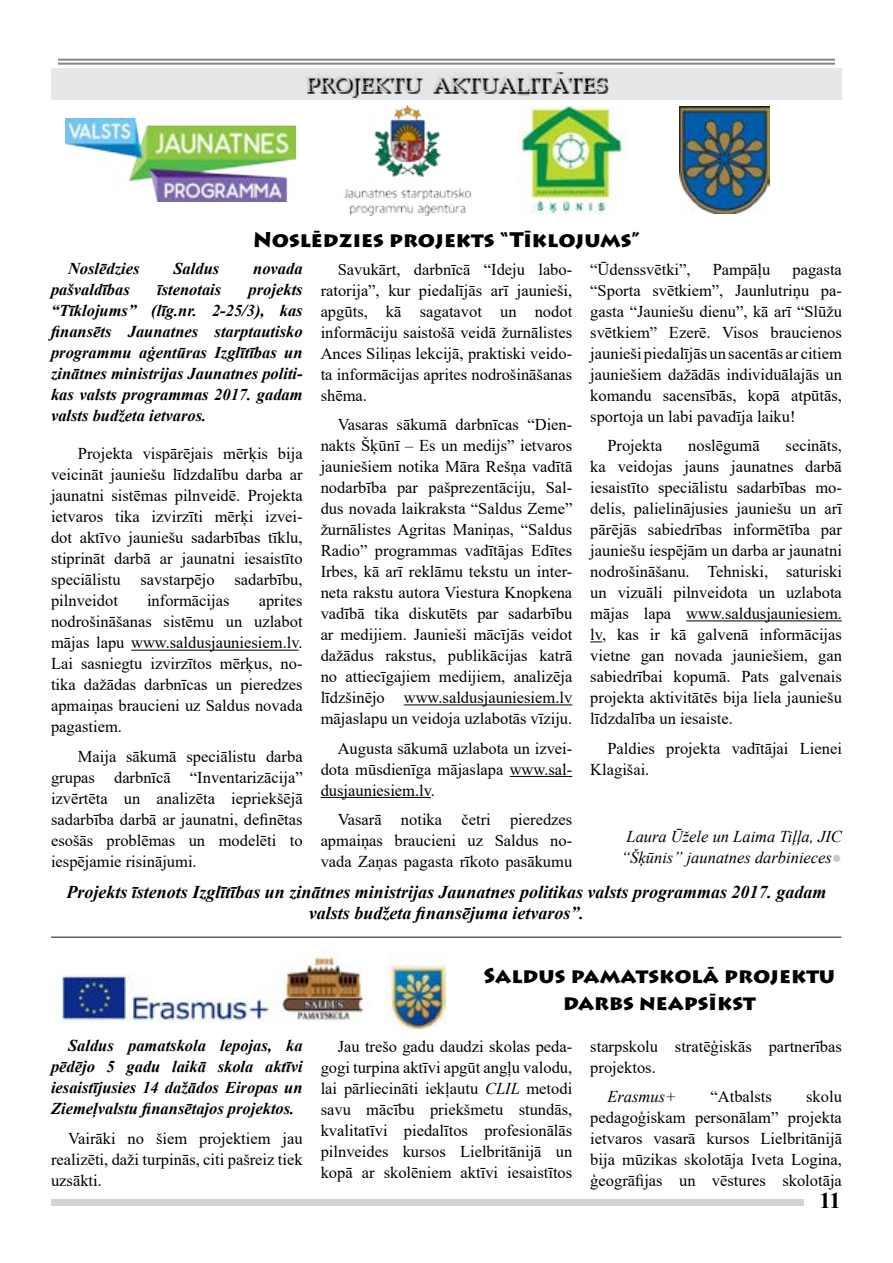
<style>
.page{position:relative;width:893px;height:1263px;background:#fff}
.page>*{position:absolute;margin:0;border:0;box-sizing:border-box;transform-origin:0 0}
.t1{font:22.5px "Book Antiqua";color:#d1d3d4}
.t2{font:700 22.5px "Times New Roman";color:#000}
.t3{font:900 21px/27px "Lithos Pro";color:#000;text-align:center}
.t4{font:italic 700 18px/21px "Times New Roman";color:#000;text-align:center}
.t5{font:16.5px/21px "Times New Roman";color:#000;text-align:justify}
.t6{font:italic 700 16.5px/21px "Times New Roman";color:#000;text-align:justify}
.t7{font:italic 16.5px/21px "Times New Roman";color:#000;text-align:center}
.s1{color:#c7c8ca}
.s2{font-style:italic}
</style>
<div class="page">
<div style="left:51px;top:69px;width:791px;height:31px;background:#e6e7e8"></div>
<svg style="left:308px;top:73px;width:301px;height:25px"></svg>
<div style="left:51px;top:1199px;width:753px;height:6px;background:#d1d3d4"></div>
<hr style="left:59px;top:59px;width:775px;height:2px;background:#848688">
<hr style="left:59px;top:63px;width:775px;height:2px;background:#848688">
<img style="left:65px;top:119px;width:231px;height:83px">
<img style="left:344px;top:105px;width:128px;height:111px">
<img style="left:518px;top:106px;width:108px;height:108px">
<img style="left:679px;top:107px;width:90px;height:107px">
<hr style="left:131px;top:650px;width:168px;height:1px;background:#000">
<hr style="left:404px;top:704px;width:168px;height:1px;background:#000">
<hr style="left:510px;top:776px;width:62px;height:1px;background:#000">
<hr style="left:321px;top:797px;width:110px;height:1px;background:#000">
<hr style="left:686px;top:620px;width:156px;height:1px;background:#000">
<svg style="left:590px;top:641px;width:12px;height:1px"></svg>
<hr style="left:51px;top:936px;width:790px;height:2px;background:#616264">
<img style="left:58px;top:950px;width:388px;height:79px">
<h1 class="t1" style="left:304px;top:69px;width:303px">PROJEKTU AKTUALITĀTES</h1>
<p class="t3" style="left:253px;top:227px;width:388px">Noslēdzies projekts “Tīklojums”</p>
<p class="t5" style="left:590px;top:258px;width:102px">“Ūdenssvētki”,</p>
<p class="t5" style="left:713px;top:258px;width:59px">Pampāļu</p>
<p class="t5" style="left:321px;top:258px;width:253px;text-indent:17px">Savukārt, darbnīcā “Ideju labo&shy;ratorija”, kur piedalījās arī jaunieši, apgūts, kā sagatavot un nodot informāciju saistošā veidā žurnālistes Ances Siliņas lekcijā, praktiski veido&shy;ta informācijas aprites nodrošināšanas shēma.</p>
<p class="t5" style="left:321px;top:414px;width:253px;text-indent:17px">Vasaras sākumā darbnīcas “Dien&shy;nakts Šķūnī – Es un medijs” ietvaros jauniešiem notika Māra Rešņa vadītā nodarbība par pašprezentāciju, Sal&shy;dus novada laikraksta “Saldus Zeme” žurnālistes Agritas Maniņas, “Saldus Radio” programmas vadītājas Edītes Irbes, kā arī reklāmu tekstu un inter&shy;neta rakstu autora Viestura Knopkena vadībā tika diskutēts par sadarbību ar medijiem. Jaunieši mācījās veidot dažādus rakstus, publikācijas katrā no attiecīgajiem medijiem, analizēja līdzšinējo www.saldusjauniesiem.lv mājaslapu un veidoja uzlabotās vīziju.</p>
<p class="t5" style="left:321px;top:737px;width:253px;text-indent:17px">Augusta sākumā uzlabota un izvei&shy;dota mūsdienīga mājaslapa www.sal&shy;dusjauniesiem.lv.</p>
<p class="t5" style="left:321px;top:809px;width:253px;text-indent:17px">Vasarā notika četri pieredzes apmaiņas braucieni uz Saldus no&shy;vada Zaņas pagasta rīkoto pasākumu</p>
<p class="t6" style="left:68px;top:258px;width:73px">Noslēdzies</p>
<p class="t6" style="left:173px;top:258px;width:47px">Saldus</p>
<p class="t6" style="left:253px;top:258px;width:51px">novada</p>
<p class="t6" style="left:51px;top:279px;width:80px">pašvaldības</p>
<p class="t6" style="left:157px;top:279px;width:66px">īstenotais</p>
<p class="t5" style="left:590px;top:258px;width:253px;text-indent:202px">pagasta “Sporta svētkiem”, Jaunlutriņu pa&shy;gasta “Jauniešu dienu”, kā arī “Slūžu svētkiem” Ezerē. Visos braucienos jaunieši piedalījās un sacentās ar citiem jauniešiem dažādās individuālajās un komandu sacensībās, kopā atpūtās, sportoja un labi pavadīja laiku!</p>
<p class="t5" style="left:607px;top:435px;width:56px">Projekta</p>
<p class="t5" style="left:688px;top:435px;width:73px">noslēgumā</p>
<p class="t6" style="left:51px;top:279px;width:253px;text-indent:198px">projekts “Tīklojums” (līg.nr. 2-25/3), kas finansēts Jaunatnes starptautisko programmu aģentūras Izglītības un zinātnes ministrijas Jaunatnes politi&shy;kas valsts programmas 2017. gadam valsts budžeta ietvaros.</p>
<p class="t5" style="left:51px;top:443px;width:253px;text-indent:27px">Projekta vispārējais mērķis bija veicināt jauniešu līdzdalību darba ar jaunatni sistēmas pilnveidē. Projekta ietvaros tika izvirzīti mērķi izvei&shy;dot aktīvo jauniešu sadarbības tīklu, stiprināt darbā ar jaunatni iesaistīto speciālistu savstarpējo sadarbību, pilnveidot</p>
<p class="t5" style="left:590px;top:435px;width:253px;text-indent:195px">secināts, ka veidojas jauns jaunatnes darbā iesaistīto speciālistu sadarbības mo&shy;delis, palielinājusies jauniešu un arī pārējās sabiedrības informētība par jauniešu iespējām un darba ar jaunatni nodrošināšanu. Tehniski, saturiski un vizuāli pilnveidota un uzlabota mājas lapa www.saldusjauniesiem. lv, kas ir kā galvenā informācijas vietne gan novada jauniešiem, gan sabiedrībai kopumā. Pats galvenais projekta aktivitātēs bija liela jauniešu līdzdalība un iesaiste.</p>
<p class="t5" style="left:590px;top:737px;width:253px;text-indent:17px">Paldies projekta vadītājai Lienei<br>Klagišai.</p>
<p class="t5" style="left:147px;top:590px;width:84px">informācijas</p>
<p class="t5" style="left:51px;top:590px;width:253px;text-indent:208px">aprites nodrošināšanas sistēmu un uzlabot mājas lapu www.saldusjauniesiem.lv.<br>Lai sasniegtu izvirzītos mērķus, no&shy;tika dažādas darbnīcas un pieredzes apmaiņas braucieni uz Saldus novada pagastiem.</p>
<p class="t5" style="left:51px;top:745px;width:253px;text-indent:27px">Maija sākumā speciālistu darba grupas darbnīcā “Inventarizācija” izvērtēta un analizēta iepriekšējā sadarbība darbā ar jaunatni, definētas esošās problēmas un modelēti to iespējamie risinājumi.</p>
<p class="t7" style="left:621px;top:826px;width:222px">Laura Ūžele un Laima Tiļļa, JIC “Šķūnis” jaunatnes darbinieces<span class="s1">●</span></p>
<p class="t4" style="left:66px;top:881px;width:762px">Projekts īstenots Izglītības un zinātnes ministrijas Jaunatnes politikas valsts programmas 2017. gadam valsts budžeta finansējuma ietvaros”.</p>
<p class="t6" style="left:51px;top:1035px;width:253px;text-indent:17px">Saldus pamatskola lepojas, ka pēdējo 5 gadu laikā skola aktīvi iesaistījusies 14 dažādos Eiropas un Ziemeļvalstu finansētajos projektos.</p>
<p class="t5" style="left:51px;top:1127px;width:253px;text-indent:17px">Vairāki no šiem projektiem jau realizēti, daži turpinās, citi pašreiz tiek uzsākti.</p>
<p class="t3" style="left:484px;top:963px;width:353px">Saldus pamatskolā projektu darbs neapsīkst</p>
<p class="t5" style="left:321px;top:1035px;width:253px;text-indent:17px">Jau trešo gadu daudzi skolas peda&shy;gogi turpina aktīvi apgūt angļu valodu, lai pārliecināti iekļautu <span class="s2">CLIL</span></p>
<p class="t5" style="left:321px;top:1077px;width:253px;text-indent:206px">metodi savu mācību priekšmetu stundās, kvalitatīvi piedalītos profesionālās pilnveides kursos Lielbritānijā un kopā ar skolēniem aktīvi iesaistītos</p>
<p class="t5" style="left:590px;top:1035px;width:253px">starpskolu stratēģiskās partnerības projektos.</p>
<p class="t7" style="left:607px;top:1086px;width:70px">Erasmus+</p>
<p class="t5" style="left:710px;top:1086px;width:63px">“Atbalsts</p>
<p class="t5" style="left:590px;top:1086px;width:253px;text-indent:216px">skolu pedagoģiskam personālam” projekta ietvaros vasarā kursos Lielbritānijā bija mūzikas skolotāja Iveta Logina, ģeogrāfijas un vēstures skolotāja</p>
<h1 class="t2" style="left:819px;top:1184px;width:23px">11</h1>
</div>
